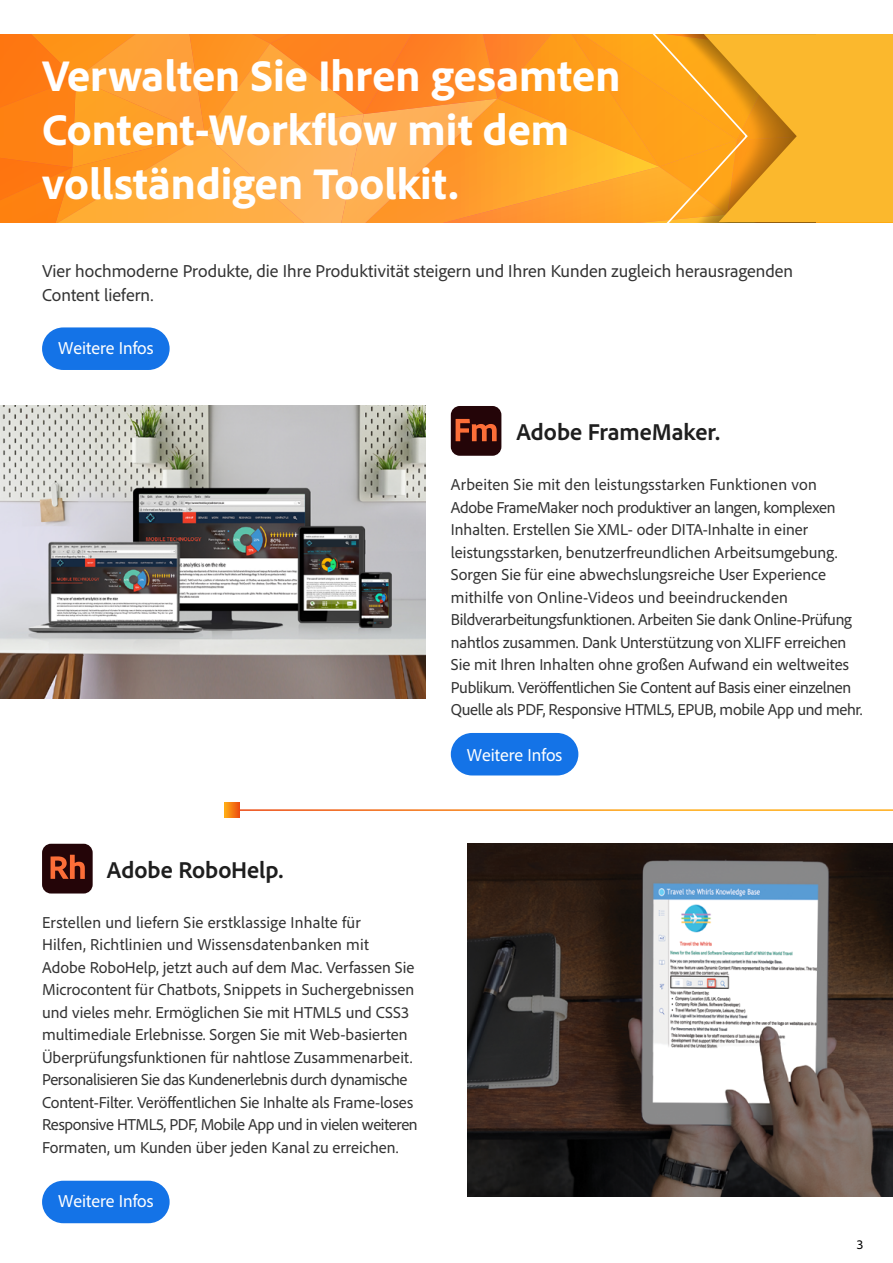
<style>
.page{position:relative;width:893px;height:1263px;background:#fff}
.page>*{position:absolute;margin:0;border:0;box-sizing:border-box;transform-origin:0 0}
.Heading_2{font:800 45px/54px "Adobe Clean";color:#fff}
.Product_Names_Body{font:700 24px "Adobe Clean";color:#1e1e1e}
.Body_12pt{font:18px/24px "Adobe Clean";color:#333}
.Button{font:18px "Adobe Clean";color:#fff}
.Body_11pt{font:16.5px/22.5px "Adobe Clean";color:#333}
.Page{font:13.5px "Adobe Clean";color:#000}
</style>
<div class="page">
<svg style="left:0;top:34px;width:893px;height:188px;background:#fca02c"></svg>
<img style="left:468px;top:844px;width:425px;height:352px">
<div style="left:42px;top:327px;width:128px;height:43px;background:#1473e7;border-radius:21px"></div>
<img style="left:0;top:406px;width:426px;height:292px">
<div style="left:42px;top:1181px;width:128px;height:42px;background:#1473e7;border-radius:21px"></div>
<div style="left:42px;top:844px;width:51px;height:49px;background:#240508;border-radius:9px"></div>
<svg style="left:51px;top:855px;width:34px;height:24px"></svg>
<div style="left:451px;top:733px;width:127px;height:42px;background:#1473e7;border-radius:21px"></div>
<div style="left:451px;top:406px;width:50px;height:50px;background:#240508;border-radius:9px"></div>
<svg style="left:456px;top:419px;width:41px;height:22px"></svg>
<svg style="left:225px;top:803px;width:14px;height:14px"></svg>
<p class="Heading_2" style="left:42px;top:47px;width:580px">Verwalten Sie Ihren gesamten<br>Content-Workflow mit dem vollständigen Toolkit.</p>
<p class="Body_12pt" style="left:42px;top:258px;width:753px">Vier hochmoderne Produkte, die Ihre Produktivität steigern und Ihren Kunden zugleich herausragenden<br>Content liefern.</p>
<p class="Button" style="left:58px;top:336px;width:97px">Weitere Infos</p>
<p class="Product_Names_Body" style="left:516px;top:416px;width:205px">Adobe FrameMaker.</p>
<p class="Body_11pt" style="left:451px;top:473px;width:413px">Arbeiten Sie mit den leistungsstarken Funktionen von Adobe FrameMaker noch produktiver an langen, komplexen Inhalten. Erstellen Sie XML- oder DITA-Inhalte in einer leistungsstarken, benutzerfreundlichen Arbeitsumgebung.<br>Sorgen Sie für eine abwechslungsreiche User Experience mithilfe von Online-Videos und beeindruckenden Bildverarbeitungsfunktionen. Arbeiten Sie dank Online-Prüfung nahtlos zusammen. Dank Unterstützung von XLIFF erreichen Sie mit Ihren Inhalten ohne großen Aufwand ein weltweites Publikum. Veröffentlichen Sie Content auf Basis einer einzelnen Quelle als PDF, Responsive HTML5, EPUB, mobile App und mehr.</p>
<p class="Button" style="left:467px;top:743px;width:97px">Weitere Infos</p>
<p class="Product_Names_Body" style="left:107px;top:854px;width:178px">Adobe RoboHelp.</p>
<p class="Body_11pt" style="left:42px;top:910px;width:377px">Erstellen und liefern Sie erstklassige Inhalte für<br>Hilfen, Richtlinien und Wissensdatenbanken mit<br>Adobe RoboHelp, jetzt auch auf dem Mac. Verfassen Sie Microcontent für Chatbots, Snippets in Suchergebnissen und vieles mehr. Ermöglichen Sie mit HTML5 und CSS3 multimediale Erlebnisse. Sorgen Sie mit Web-basierten Überprüfungsfunktionen für nahtlose Zusammenarbeit.<br>Personalisieren Sie das Kundenerlebnis durch dynamische Content-Filter. Veröffentlichen Sie Inhalte als Frame-loses Responsive HTML5, PDF, Mobile App und in vielen weiteren Formaten, um Kunden über jeden Kanal zu erreichen.</p>
<p class="Button" style="left:58px;top:1189px;width:97px">Weitere Infos</p>
<p class="Page" style="left:857px;top:1236px;width:8px">3</p>
</div>
